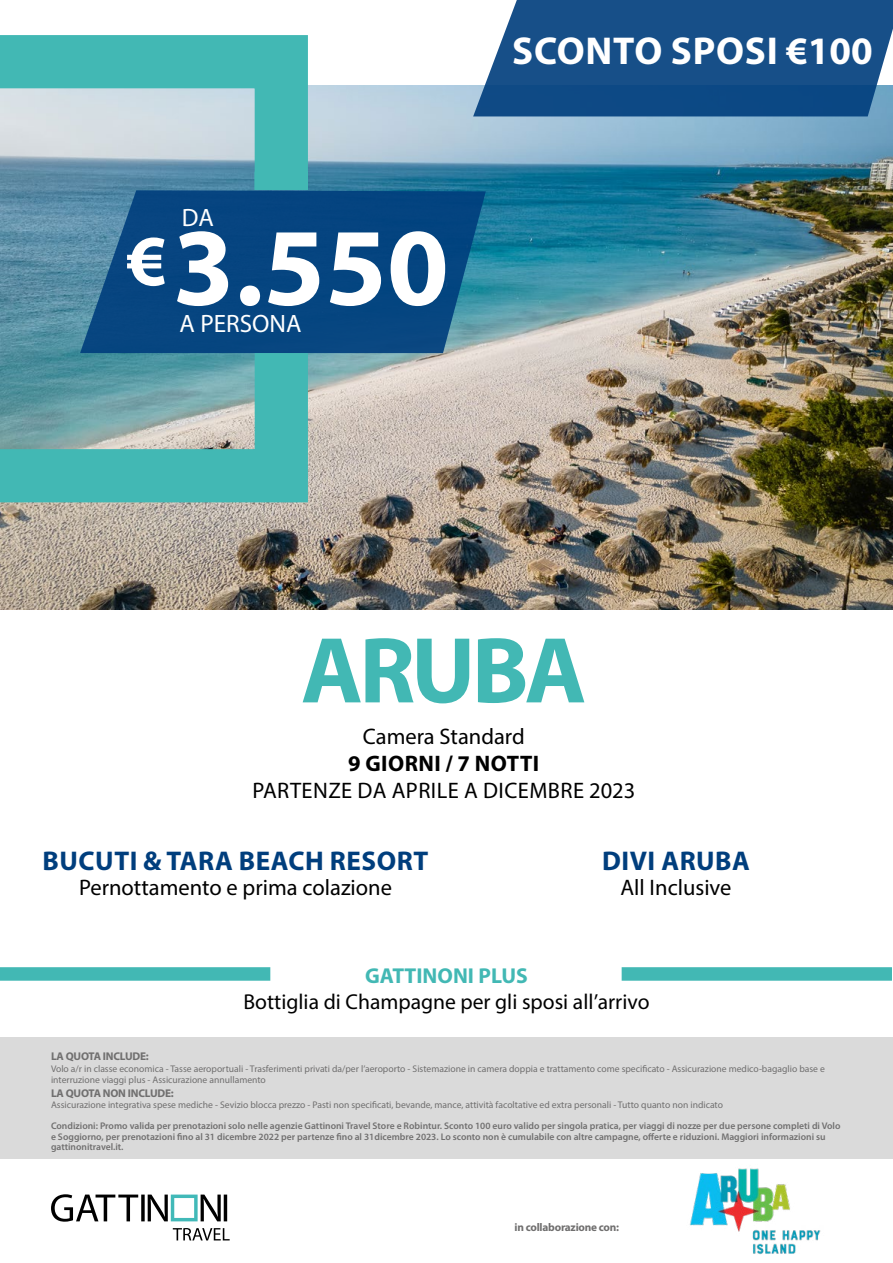
<style>
.page{position:relative;width:893px;height:1263px;background:#fff}
.page>*{position:absolute;margin:0;border:0;box-sizing:border-box;transform-origin:0 0}
.t1{font:111.3px "Myriad Variable Concept";color:#fff}
.t2{font:700 94.5px "Myriad Pro";letter-spacing:-.04em;color:#42b8b4}
.t3{font:700 39px "Myriad Pro";letter-spacing:.02em;color:#fff}
.t4{font:700 27.15px "Myriad Pro";letter-spacing:.02em;color:#003e7d}
.t5{font:25.2px "Myriad Variable Concept";color:#fff}
.t6{font:22.5px "Myriad Pro";color:#000}
.t7{font:22.5px "Myriad Pro";letter-spacing:.02em;color:#000}
.t8{font:700 22.5px "Myriad Pro";letter-spacing:.02em;color:#000}
.t9{font:21.6px "Myriad Pro";color:#000}
.t10{font:700 21.6px "Myriad Pro";color:#42b8b4}
.t11{font:700 11.25px "Myriad Pro";letter-spacing:-.02em;color:#706f6f}
.t12{font:9.6px/11.6px "Myriad Pro";color:#706f6f}
.t13{font:600 9.6px/10.5px "Myriad Pro";color:#706f6f}
</style>
<div class="page">
<img style="left:0;top:85px;width:893px;height:524px">
<svg style="left:473px;top:0;width:420px;height:116px;background:#245a8f"></svg>
<div style="left:0;top:1037px;width:893px;height:122px;background:#dadada"></div>
<svg style="left:80px;top:190px;width:406px;height:163px;background:#0f4f85"></svg>
<svg style="left:0;top:35px;width:335px;height:208px;background:#6ba7b8"></svg>
<svg style="left:0;top:300px;width:335px;height:229px;background:#5f9ca5"></svg>
<img style="left:689px;top:1168px;width:132px;height:87px">
<div style="left:0;top:967px;width:270px;height:14px;background:#42b8b4"></div>
<div style="left:622px;top:967px;width:270px;height:14px;background:#42b8b4"></div>
<svg style="left:51px;top:1194px;width:176px;height:28px"></svg>
<svg style="left:173px;top:1228px;width:57px;height:12px"></svg>
<h3 class="t5" style="left:182px;top:203px;width:33px">DA</h3>
<h1 class="t1" style="left:127px;top:202px;width:324px"><sup>€</sup>3.550</h1>
<h3 class="t5" style="left:180px;top:308px;width:123px">A PERSONA</h3>
<h3 class="t3" style="left:512px;top:26px;width:362px">SCONTO SPOSI €100</h3>
<h2 class="t2" style="left:301px;top:609px;width:287px">ARUBA</h2>
<h3 class="t6" style="left:363px;top:723px;width:163px">Camera Standard</h3>
<h3 class="t8" style="left:348px;top:749px;width:193px">9 GIORNI / 7 NOTTI</h3>
<h3 class="t7" style="left:252px;top:777px;width:384px">PARTENZE DA APRILE A DICEMBRE 2023</h3>
<h3 class="t4" style="left:43px;top:843px;width:387px">BUCUTI &amp; TARA BEACH RESORT</h3>
<h3 class="t4" style="left:602px;top:843px;width:149px">DIVI ARUBA</h3>
<h3 class="t6" style="left:79px;top:873px;width:314px">Pernottamento e prima colazione</h3>
<h3 class="t6" style="left:620px;top:873px;width:113px">All Inclusive</h3>
<h3 class="t10" style="left:365px;top:962px;width:164px">GATTINONI PLUS</h3>
<h3 class="t9" style="left:243px;top:989px;width:408px">Bottiglia di Champagne per gli sposi all’arrivo</h3>
<p class="t11" style="left:51px;top:1049px;width:99px">LA QUOTA INCLUDE:</p>
<p class="t12" style="left:51px;top:1063px;width:775px">Volo a/r in classe economica - Tasse aeroportuali - Trasferimenti privati da/per l’aeroporto - Sistemazione in camera doppia e trattamento come specificato - Assicurazione medico-bagaglio base e interruzione viaggi plus - Assicurazione annullamento</p>
<p class="t11" style="left:51px;top:1086px;width:124px">LA QUOTA NON INCLUDE:</p>
<p class="t12" style="left:51px;top:1099px;width:673px">Assicurazione integrativa spese mediche - Sevizio blocca prezzo - Pasti non specificati, bevande, mance, attività facoltative ed extra personali - Tutto quanto non indicato</p>
<p class="t13" style="left:51px;top:1121px;width:791px">Condizioni: Promo valida per prenotazioni solo nelle agenzie Gattinoni Travel Store e Robintur. Sconto 100 euro valido per singola pratica, per viaggi di nozze per due persone completi di Volo e Soggiorno, per prenotazioni fino al 31 dicembre 2022 per partenze fino al 31dicembre 2023. Lo sconto non è cumulabile con altre campagne, offerte e riduzioni. Maggiori informazioni su gattinonitravel.it.</p>
<p class="t11" style="left:514px;top:1220px;width:106px">in collaborazione con:</p>
</div>
